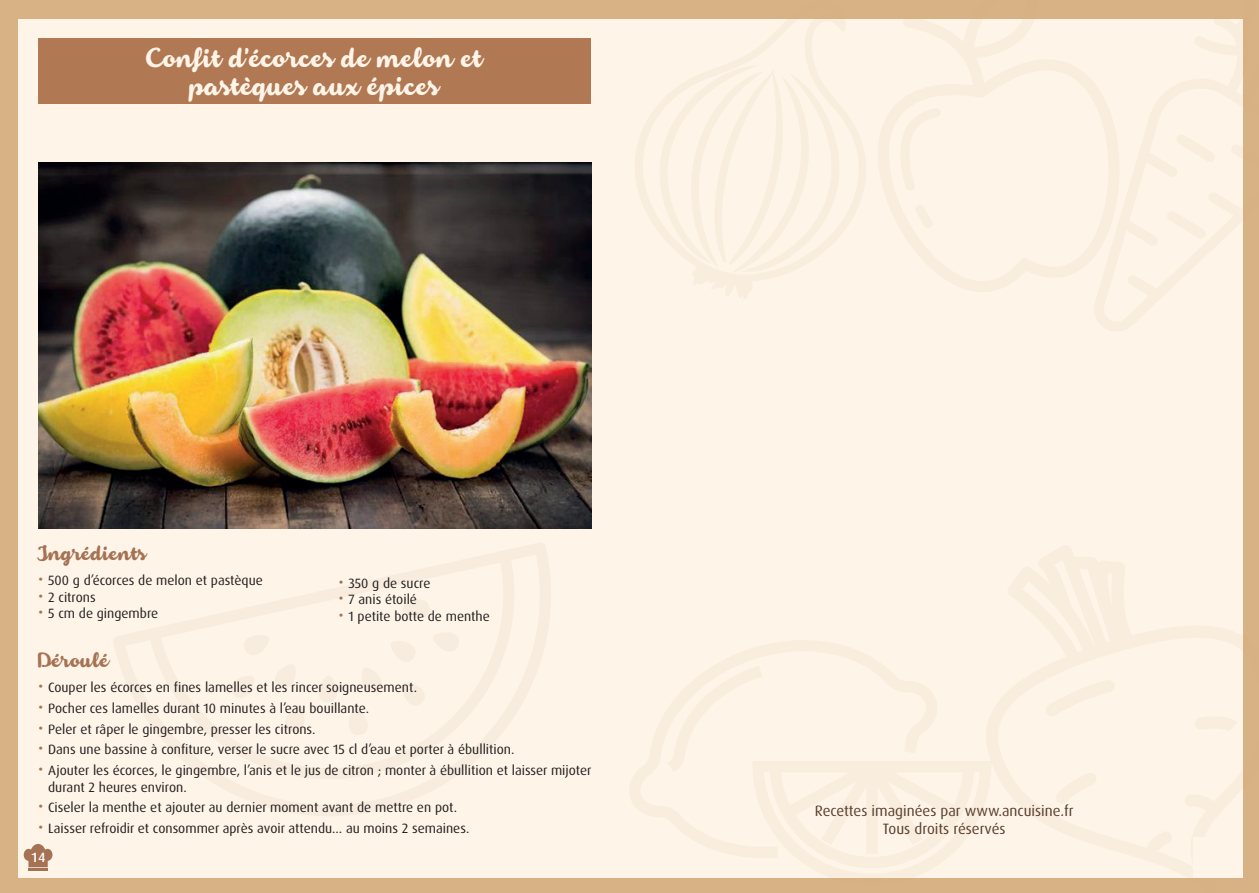
<style>
.page{position:relative;width:1259px;height:893px;background:#d8b285}
.page>*{position:absolute;margin:0;border:0;box-sizing:border-box;transform-origin:0 0}
.t1{font:24px/28.8px "Armonioso";color:#fef5e8;text-align:center}
.t2{font:18px "Armonioso";color:#a67254}
.t3{font:15px "Dax";color:#593e2e}
.t4{font:13.5px/16.5px "Dax Pro";color:#231f20}
.t5{font:500 13.5px "Dax";color:#fff}
.s1{font-size:16.5px;color:#a67254}
</style>
<div class="page">
<div style="left:18px;top:19px;width:1224px;height:859px;background:#fef5e8"></div>
<svg style="left:24px;top:844px;width:28px;height:23px"></svg>
<hr style="left:28px;top:868px;width:20px;height:3px;background:#a67254">
<div style="left:30px;top:859px;width:17px;height:7px;background:#a67254"></div>
<svg style="left:890px;top:19px;width:203px;height:273px"></svg>
<svg style="left:914px;top:204px;width:19px;height:24px"></svg>
<svg style="left:899px;top:108px;width:42px;height:83px"></svg>
<svg style="left:630px;top:649px;width:120px;height:168px"></svg>
<svg style="left:664px;top:663px;width:86px;height:194px"></svg>
<svg style="left:750px;top:641px;width:234px;height:237px"></svg>
<svg style="left:635px;top:19px;width:255px;height:280px"></svg>
<svg style="left:984px;top:613px;width:259px;height:265px"></svg>
<svg style="left:1007px;top:545px;width:129px;height:120px"></svg>
<svg style="left:1055px;top:772px;width:42px;height:32px"></svg>
<svg style="left:1194px;top:713px;width:43px;height:18px"></svg>
<svg style="left:1184px;top:792px;width:38px;height:24px"></svg>
<svg style="left:1143px;top:831px;width:29px;height:31px"></svg>
<svg style="left:1045px;top:679px;width:70px;height:37px"></svg>
<svg style="left:1093px;top:19px;width:150px;height:315px"></svg>
<div style="left:38px;top:38px;width:553px;height:66px;background:#b07853"></div>
<img style="left:38px;top:162px;width:553px;height:366px">
<div style="left:1192px;top:837px;width:46px;height:41px;background:#fef5e8"></div>
<p class="t1" style="left:146px;top:44px;width:339px">Confit d’écorces de melon et pastèques aux épices</p>
<p class="t2" style="left:38px;top:541px;width:110px">Ingrédients</p>
<p class="t4" style="left:38px;top:572px;width:226px"><span class="s1">•</span> 500 g d’écorces de melon et pastèque</p>
<p class="t4" style="left:38px;top:589px;width:59px"><span class="s1">•</span> 2 citrons</p>
<p class="t4" style="left:38px;top:605px;width:121px"><span class="s1">•</span> 5 cm de gingembre</p>
<p class="t2" style="left:38px;top:648px;width:73px">Déroulé</p>
<p class="t4" style="left:38px;top:679px;width:380px"><span class="s1">•</span> Couper les écorces en fines lamelles et les rincer soigneusement.</p>
<p class="t4" style="left:38px;top:700px;width:332px"><span class="s1">•</span> Pocher ces lamelles durant 10 minutes à l’eau bouillante.</p>
<p class="t4" style="left:38px;top:721px;width:279px"><span class="s1">•</span> Peler et râper le gingembre, presser les citrons.</p>
<p class="t4" style="left:38px;top:742px;width:478px"><span class="s1">•</span> Dans une bassine à confiture, verser le sucre avec 15 cl d’eau et porter à ébullition.</p>
<p class="t4" style="left:48px;top:762px;width:545px;text-indent:-10px"><span class="s1">•</span> Ajouter les écorces, le gingembre, l’anis et le jus de citron ; monter à ébullition et laisser mijoter durant 2 heures environ.</p>
<p class="t4" style="left:38px;top:800px;width:420px"><span class="s1">•</span> Ciseler la menthe et ajouter au dernier moment avant de mettre en pot.</p>
<p class="t4" style="left:38px;top:820px;width:432px"><span class="s1">•</span> Laisser refroidir et consommer après avoir attendu… au moins 2 semaines.</p>
<p class="t4" style="left:338px;top:575px;width:93px"><span class="s1">•</span> 350 g de sucre</p>
<p class="t4" style="left:338px;top:591px;width:80px"><span class="s1">•</span> 7 anis étoilé</p>
<p class="t4" style="left:338px;top:608px;width:153px"><span class="s1">•</span> 1 petite botte de menthe</p>
<p class="t5" style="left:31px;top:850px;width:16px">14</p>
<p class="t3" style="left:814px;top:802px;width:260px">Recettes imaginées par www.ancuisine.fr</p>
<p class="t3" style="left:883px;top:820px;width:124px">Tous droits réservés</p>
</div>
